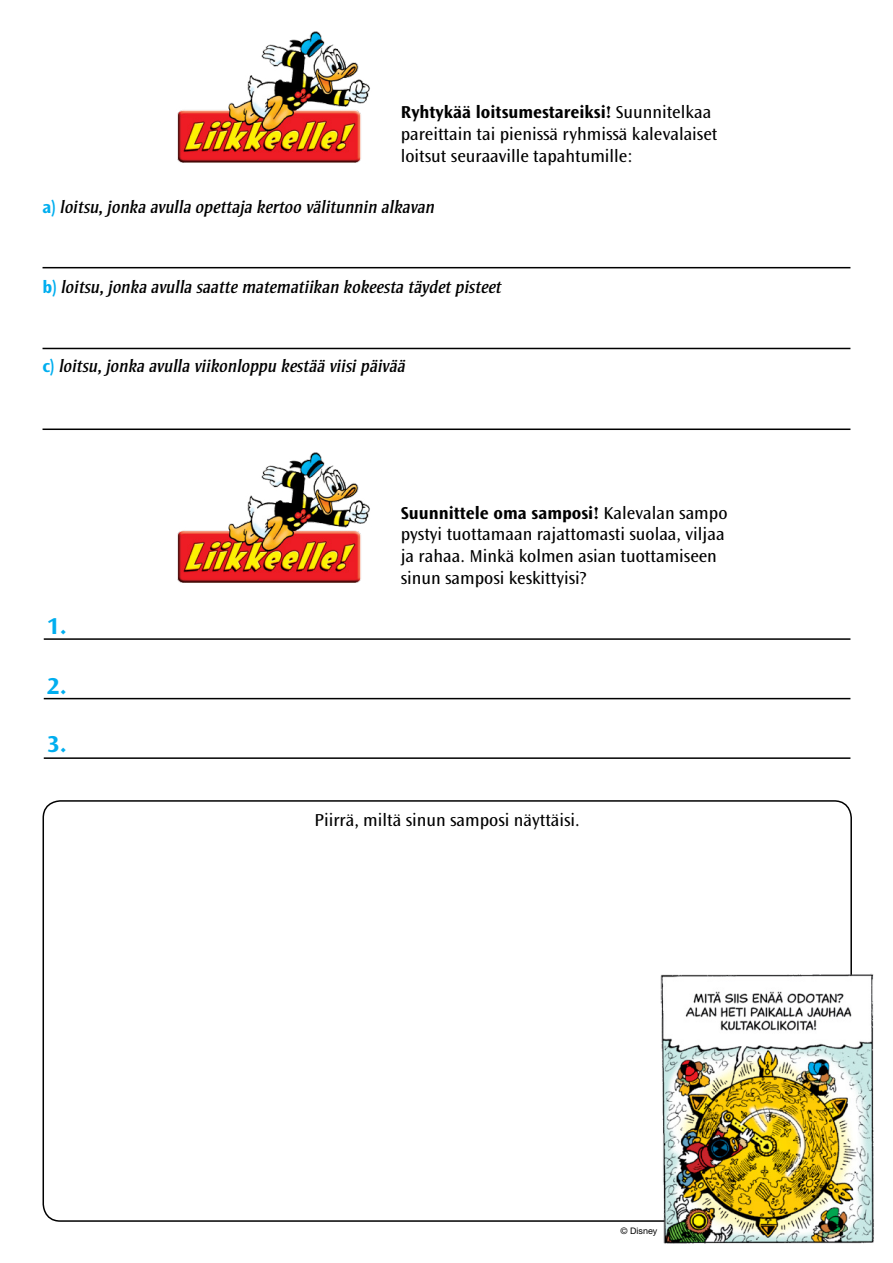
<style>
.page{position:relative;width:893px;height:1263px;background:#fff}
.page>*{position:absolute;margin:0;border:0;box-sizing:border-box;transform-origin:0 0}
.t1{font:700 24px "Ocean Sans Std";color:#00aeef}
.t2{font:18px/21.6px "Ocean Sans Std";color:#000}
.t3{font:italic 18px "Strayhorn MT Std";color:#000}
.t4{font:9px "Helvetica Neue LT Std";color:#000}
.s1{font-weight:700}
.s2{font-family:"Ocean Sans Std";font-weight:700;font-style:normal;color:#00aeef}
</style>
<div class="page">
<img style="left:177px;top:31px;width:193px;height:132px">
<img style="left:177px;top:452px;width:193px;height:131px">
<hr style="left:44px;top:638px;width:806px;height:2px;background:#000">
<hr style="left:44px;top:698px;width:806px;height:1px;background:#000">
<hr style="left:44px;top:757px;width:806px;height:2px;background:#000">
<hr style="left:43px;top:267px;width:807px;height:1px;background:#000">
<hr style="left:43px;top:348px;width:807px;height:1px;background:#000">
<hr style="left:43px;top:428px;width:807px;height:2px;background:#000">
<img style="left:655px;top:971px;width:219px;height:273px">
<p class="t2" style="left:401px;top:102px;width:318px"><span class="s1">Ryhtykää loitsumestareiksi!</span> Suunnitelkaa pareittain tai pienissä ryhmissä kalevalaiset loitsut seuraaville tapahtumille:</p>
<p class="t3" style="left:43px;top:197px;width:394px"><span class="s2">a)</span> loitsu, jonka avulla opettaja kertoo välitunnin alkavan</p>
<p class="t3" style="left:43px;top:277px;width:461px"><span class="s2">b)</span> loitsu, jonka avulla saatte matematiikan kokeesta täydet pisteet</p>
<p class="t3" style="left:43px;top:356px;width:365px"><span class="s2">c)</span> loitsu, jonka avulla viikonloppu kestää viisi päivää</p>
<h1 class="t1" style="left:47px;top:613px;width:21px">1.</h1>
<h1 class="t1" style="left:47px;top:672px;width:21px">2.</h1>
<h1 class="t1" style="left:47px;top:730px;width:21px">3.</h1>
<p class="t2" style="left:401px;top:502px;width:328px"><span class="s1">Suunnittele oma samposi!</span> Kalevalan sampo pystyi tuottamaan rajattomasti suolaa, viljaa ja rahaa. Minkä kolmen asian tuottamiseen sinun samposi keskittyisi?</p>
<p class="t2" style="left:315px;top:810px;width:267px">Piirrä, miltä sinun samposi näyttäisi.</p>
<p class="t4" style="left:620px;top:1226px;width:38px">© Disney</p>
</div>
